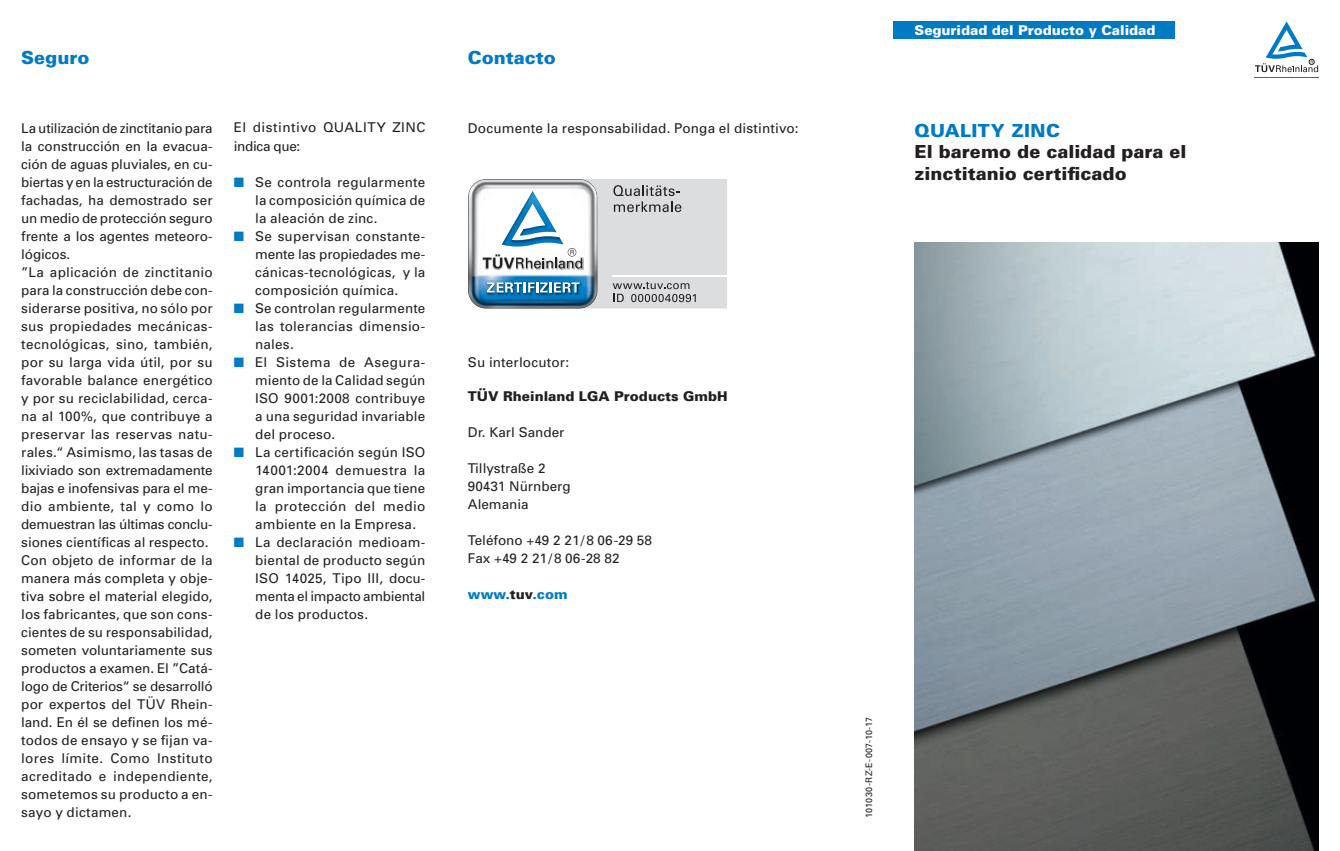
<style>
.page{position:relative;width:1340px;height:851px;background:#fff}
.page>*{position:absolute;margin:0;border:0;box-sizing:border-box;transform-origin:0 0}
.t1{font:900 18px/21.6px "Univers";color:#231f20}
.t2{font:900 18px "Univers";color:#007ac2}
.t3{font:900 18px "Univers";letter-spacing:.025em;color:#007ac2}
.t4{font:13.5px/18px "Univers";letter-spacing:.01em;color:#231f20}
.t5{font:13.5px/18px "Univers";letter-spacing:.035em;color:#231f20}
.t6{font:900 13.5px "Univers";color:#fff}
.t7{font:900 13.5px "Univers";color:#231f20}
.t8{font:900 13.5px "Univers";color:#007ac2}
.t9{font:9px "Univers";letter-spacing:.015em;color:#231f20}
.s1{color:#231f20}
</style>
<div class="page">
<div style="left:893px;top:21px;width:281px;height:17px;background:#007ac2"></div>
<img style="left:914px;top:242px;width:404px;height:608px">
<hr style="left:1254px;top:77px;width:64px;height:1px;background:#007ac2">
<svg style="left:1255px;top:21px;width:63px;height:51px"></svg>
<svg style="left:468px;top:179px;width:259px;height:130px"></svg>
<h1 class="t2" style="left:21px;top:46px;width:70px">Seguro</h1>
<h1 class="t2" style="left:468px;top:46px;width:90px">Contacto</h1>
<p class="t4" style="left:21px;top:118px;width:193px">La utilización de zinctitanio para la construcción en la evacua&shy;ción de aguas pluviales, en cu&shy;biertas y en la estructuración de fachadas, ha demostrado ser un medio de protección seguro frente a los agentes meteoro&shy;lógicos.<br>”La aplicación de zinctitanio para la construcción debe con&shy;siderarse positiva, no sólo por sus propiedades mecánicas&shy;tecnológicas, sino, también, por su larga vida útil, por su favorable balance energético y por su reciclabilidad, cerca&shy;na al 100%, que contribuye a preservar las reservas natu&shy;rales.“ Asimismo, las tasas de lixiviado son extremadamente bajas e inofensivas para el me&shy;dio ambiente, tal y como lo demuestran las últimas conclu&shy;siones científicas al respecto.<br>Con objeto de informar de la manera más completa y obje&shy;tiva sobre el material elegido, los fabricantes, que son cons&shy;cientes de su responsabilidad, someten voluntariamente sus productos a examen. El ”Catá&shy;logo de Criterios“ se desarrolló por expertos del TÜV Rhein&shy;land. En él se definen los mé&shy;todos de ensayo y se fijan va&shy;lores límite. Como Instituto acreditado e independiente, sometemos su producto a en&shy;sayo y dictamen.</p>
<p class="t5" style="left:234px;top:118px;width:193px">El distintivo QUALITY ZINC indica que:</p>
<p class="t4" style="left:255px;top:172px;width:172px">Se controla regularmente la composición química de la aleación de zinc.<br>Se supervisan constante&shy;mente las propiedades me&shy;cánicas-tecnológicas, y la composición química.<br>Se controlan regularmente las tolerancias dimensio&shy;nales.<br>El Sistema de Asegura&shy;miento de la Calidad según<br>ISO 9001:2008 contribuye a una seguridad invariable del proceso.<br>La certificación según ISO<br>14001:2004 demuestra la gran importancia que tiene la protección del medio ambiente en la Empresa.<br>La declaración medioam&shy;biental de producto según<br>ISO 14025, Tipo III, docu&shy;menta el impacto ambiental de los productos.</p>
<p class="t4" style="left:468px;top:118px;width:332px">Documente la responsabilidad. Ponga el distintivo:</p>
<p class="t4" style="left:468px;top:352px;width:103px">Su interlocutor:</p>
<p class="t7" style="left:468px;top:387px;width:261px">TÜV Rheinland LGA Products GmbH</p>
<p class="t4" style="left:468px;top:423px;width:98px">Dr. Karl Sander</p>
<p class="t4" style="left:468px;top:459px;width:104px">Tillystraße 2<br>90431 Nürnberg<br>Alemania</p>
<p class="t4" style="left:468px;top:531px;width:185px">Teléfono +49 2 21/8 06-29 58<br>Fax +49 2 21/8 06-28 82</p>
<p class="t8" style="left:468px;top:585px;width:101px">www.<span class="s1">tuv</span>.com</p>
<p class="t6" style="left:914px;top:22px;width:242px">Seguridad del Producto y Calidad</p>
<h1 class="t3" style="left:914px;top:119px;width:147px">QUALITY ZINC</h1>
<h1 class="t1" style="left:914px;top:141px;width:273px">El baremo de calidad para el zinctitanio certificado</h1>
<p class="t9" style="left:863px;top:817px;width:102px;rotate:-90deg">101030-RZ-E-007-10-17</p>
</div>
